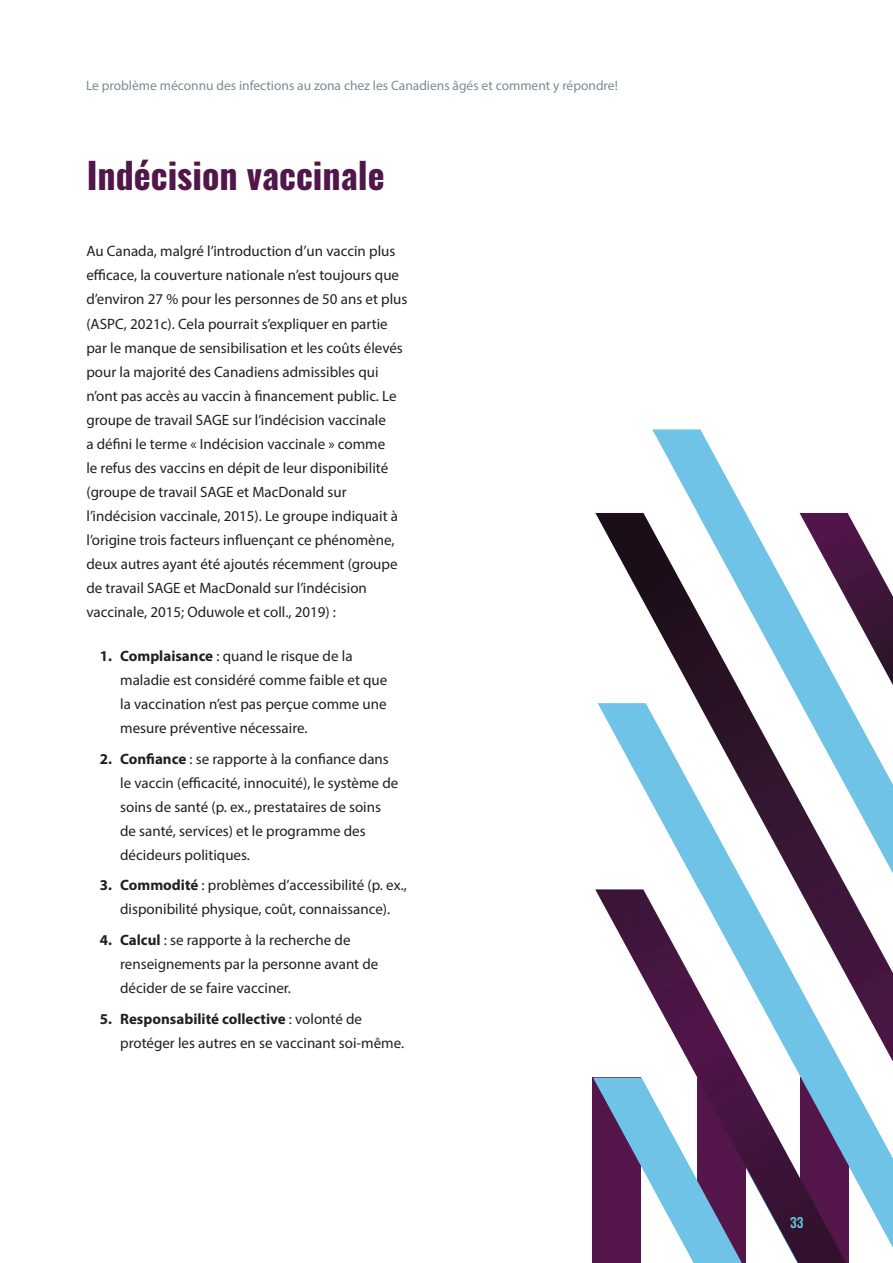
<style>
.page{position:relative;width:893px;height:1263px;background:#fff}
.page>*{position:absolute;margin:0;border:0;box-sizing:border-box;transform-origin:0 0}
.Header_1{font:700 36px "Oswald";color:#51164a}
.Body_Text{font:15px/24px "Myriad Pro";color:#231f20}
.t1{font:13.5px "Myriad Pro";color:#788c93}
.t2{font:500 13.5px "Oswald";color:#65c2e3}
.s1{font-weight:700}
</style>
<div class="page">
<div style="left:592px;top:1078px;width:49px;height:185px;background:#54154b"></div>
<svg style="left:595px;top:1077px;width:251px;height:186px"></svg>
<svg style="left:598px;top:1062px;width:295px;height:185px"></svg>
<svg style="left:652px;top:429px;width:94px;height:84px"></svg>
<svg style="left:595px;top:513px;width:298px;height:549px"></svg>
<p class="t1" style="left:86px;top:77px;width:533px">Le problème méconnu des infections au zona chez les Canadiens âgés et comment y répondre!</p>
<p class="Header_1" style="left:87px;top:157px;width:299px">Indécision vaccinale</p>
<p class="Body_Text" style="left:86px;top:239px;width:323px">Au Canada, malgré l’introduction d’un vaccin plus efficace, la couverture nationale n’est toujours que d’environ 27 % pour les personnes de 50 ans et plus (ASPC, 2021c). Cela pourrait s’expliquer en partie par le manque de sensibilisation et les coûts élevés pour la majorité des Canadiens admissibles qui n’ont pas accès au vaccin à financement public. Le groupe de travail SAGE sur l’indécision vaccinale<br>a défini le terme « Indécision vaccinale » comme<br>le refus des vaccins en dépit de leur disponibilité (groupe de travail SAGE et MacDonald sur l’indécision vaccinale, 2015). Le groupe indiquait à l’origine trois facteurs influençant ce phénomène, deux autres ayant été ajoutés récemment (groupe de travail SAGE et MacDonald sur l’indécision vaccinale, 2015; Oduwole et coll., 2019) :</p>
<p class="Body_Text" style="left:120px;top:643px;width:269px;text-indent:-20px"><span class="s1">1. Complaisance</span> : quand le risque de la maladie est considéré comme faible et que la vaccination n’est pas perçue comme une mesure préventive nécessaire.</p>
<p class="Body_Text" style="left:120px;top:746px;width:280px;text-indent:-20px"><span class="s1">2. Confiance</span> : se rapporte à la confiance dans le vaccin (efficacité, innocuité), le système de soins de santé (p. ex., prestataires de soins de santé, services) et le programme des décideurs politiques.</p>
<p class="Body_Text" style="left:100px;top:873px;width:308px;text-align:center"><span class="s1">3. Commodité</span> : problèmes d’accessibilité (p. ex., disponibilité physique, coût, connaissance).</p>
<p class="Body_Text" style="left:120px;top:928px;width:260px;text-indent:-20px"><span class="s1">4. Calcul</span> : se rapporte à la recherche de renseignements par la personne avant de décider de se faire vacciner.</p>
<p class="Body_Text" style="left:120px;top:1006px;width:286px;text-indent:-20px"><span class="s1">5. Responsabilité collective</span> : volonté de protéger les autres en se vaccinant soi-même.</p>
<p class="t2" style="left:790px;top:1215px;width:15px">33</p>
</div>
